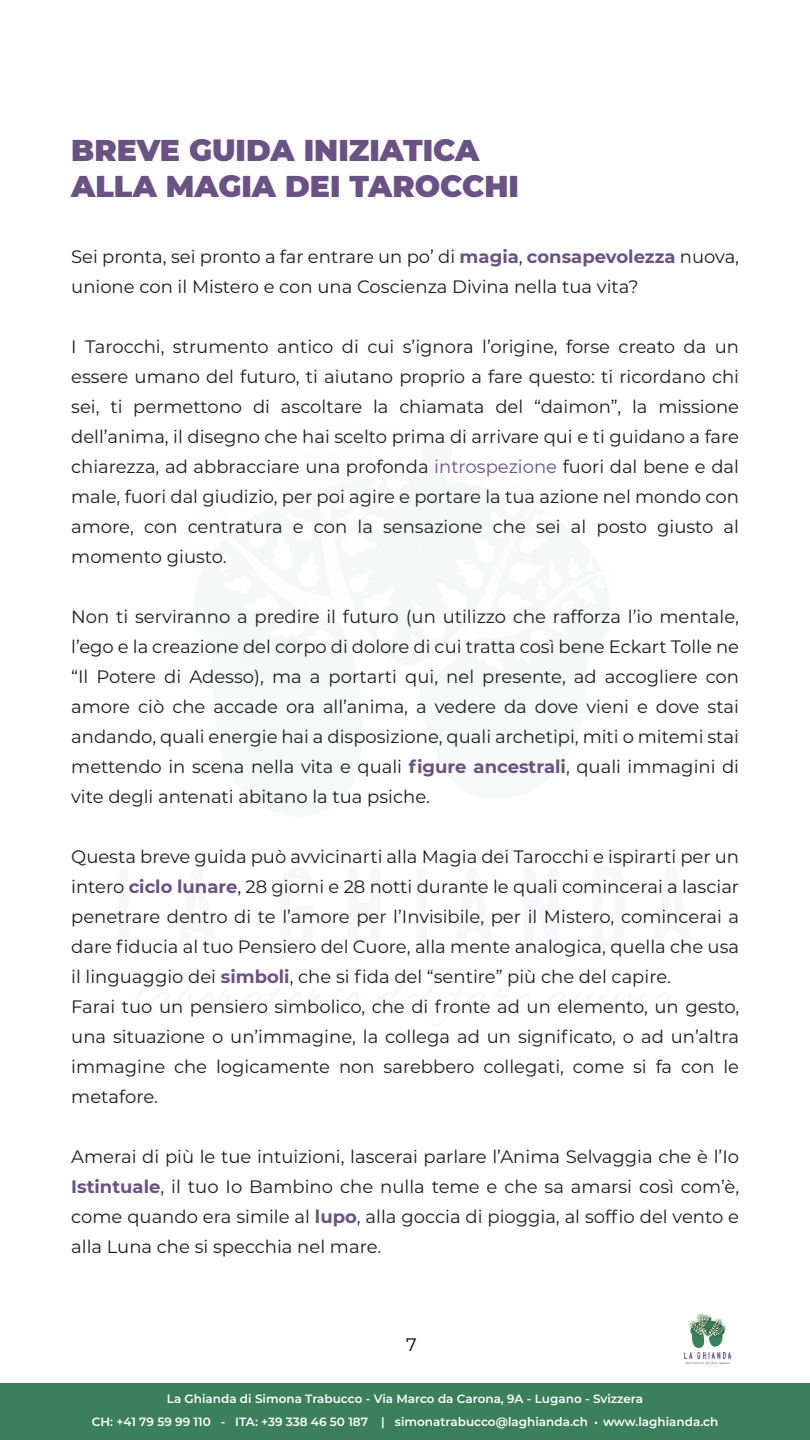
<style>
.page{position:relative;width:810px;height:1440px;background:#fff}
.page>*{position:absolute;margin:0;border:0;box-sizing:border-box;transform-origin:0 0}
.t1{font:900 30px/36px "Montserrat";color:#6b5284}
.t2{font:18px/30px "Montserrat";color:#1d1d1b;text-align:justify}
.t3{font:18px "Montserrat";color:#000}
.t4{font:600 12px/22.5px "Montserrat";color:#fff;text-align:center}
.s1{font-weight:700;color:#6b5284}
.s2{color:#6b5284}
.s3{font-family:"Myriad Pro";font-weight:400}
</style>
<div class="page">
<div style="left:0;top:1384px;width:810px;height:56px;background:#3b805a"></div>
<img style="left:697px;top:1313px;width:35px;height:45px">
<svg style="left:684px;top:1317px;width:47px;height:48px"></svg>
<h1 class="t1" style="left:71px;top:130px;width:449px">BREVE GUIDA INIZIATICA<br>ALLA MAGIA DEI TAROCCHI</h1>
<p class="t2" style="left:71px;top:241px;width:669px">Sei pronta, sei pronto a far entrare un po’ di <span class="s1">magia</span>, <span class="s1">consapevolezza</span> nuova, unione con il Mistero e con una Coscienza Divina nella tua vita?</p>
<p class="t2" style="left:71px;top:331px;width:669px">I Tarocchi, strumento antico di cui s’ignora l’origine, forse creato da un essere umano del futuro, ti aiutano proprio a fare questo: ti ricordano chi sei, ti permettono di ascoltare la chiamata del “daimon”, la missione dell’anima, il disegno che hai scelto prima di arrivare qui e ti guidano a fare chiarezza, ad abbracciare una profonda <span class="s2">introspezione</span> fuori dal bene e dal male, fuori dal giudizio, per poi agire e portare la tua azione nel mondo con amore, con centratura e con la sensazione che sei al posto giusto al momento giusto.</p>
<p class="t2" style="left:71px;top:601px;width:669px">Non ti serviranno a predire il futuro (un utilizzo che rafforza l’io mentale, l’ego e la creazione del corpo di dolore di cui tratta così bene Eckart Tolle ne “Il Potere di Adesso), ma a portarti qui, nel presente, ad accogliere con amore ciò che accade ora all’anima, a vedere da dove vieni e dove stai andando, quali energie hai a disposizione, quali archetipi, miti o mitemi stai mettendo in scena nella vita e quali <span class="s1">figure ancestrali</span>, quali immagini di vite degli antenati abitano la tua psiche.</p>
<p class="t2" style="left:71px;top:841px;width:669px;text-align:left">Questa breve guida può avvicinarti alla Magia dei Tarocchi e ispirarti per un intero <span class="s1">ciclo lunare</span>, 28 giorni e 28 notti durante le quali comincerai a lasciar penetrare dentro di te l’amore per l’Invisibile, per il Mistero, comincerai a dare fiducia al tuo Pensiero del Cuore, alla mente analogica, quella che usa il linguaggio dei <span class="s1">simboli</span>, che si fida del “sentire” più che del capire.<br>Farai tuo un pensiero simbolico, che di fronte ad un elemento, un gesto, una situazione o un’immagine, la collega ad un significato, o ad un’altra immagine che logicamente non sarebbero collegati, come si fa con le metafore.</p>
<p class="t2" style="left:71px;top:1141px;width:669px">Amerai di più le tue intuizioni, lascerai parlare l’Anima Selvaggia che è l’Io <span class="s1">Istintuale</span>, il tuo Io Bambino che nulla teme e che sa amarsi così com’è, come quando era simile al <span class="s1">lupo</span>, alla goccia di pioggia, al soffio del vento e alla Luna che si specchia nel mare.</p>
<p class="t3" style="left:406px;top:1332px;width:12px">7</p>
<p class="t4" style="left:92px;top:1387px;width:628px">La Ghianda di Simona Trabucco - Via Marco da Carona, 9A - Lugano - Svizzera<br>CH: +41 79 59 99 110 - ITA: +39 338 46 50 187 | simonatrabucco@laghianda.ch <span class="s3">•</span> www.laghianda.ch</p>
</div>
